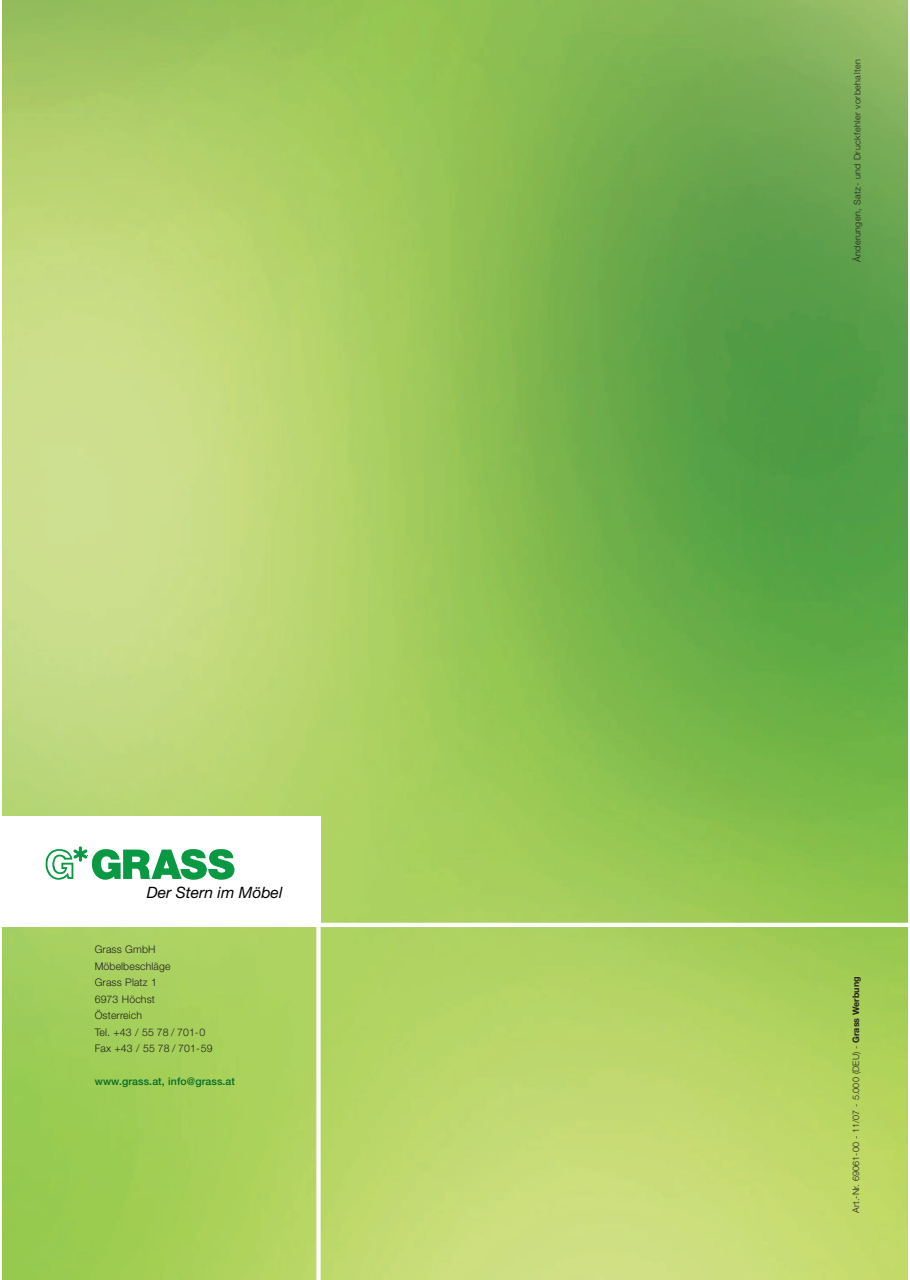
<style>
.page{position:relative;width:910px;height:1280px;background:#fff}
.page>*{position:absolute;margin:0;border:0;box-sizing:border-box;transform-origin:0 0}
.t1{font:italic 15.6px "Helvetica Neue";color:#000}
.t2{font:300 10.5px/16.5px "Helvetica Neue";letter-spacing:.01em;color:#231f20}
.t3{font:500 10.5px "Helvetica Neue";letter-spacing:.01em;color:#046a29}
.t4{font:300 9px "Helvetica Neue";letter-spacing:.01em;color:#231f20}
.t5{font:300 9px "Helvetica Neue";letter-spacing:.045em;color:#231f20}
.s1{font-weight:700}
</style>
<div class="page">
<img style="left:2px;top:0;width:906px;height:1280px">
<hr style="left:0;top:923px;width:910px;height:4px;background:#fff">
<div style="left:2px;top:816px;width:319px;height:110px;background:#fff"></div>
<hr style="left:79px;top:846px;width:3px;height:16px;background:#0a9943;border-radius:2px">
<svg style="left:46px;top:848px;width:189px;height:32px"></svg>
<div style="left:316px;top:927px;width:5px;height:353px;background:#fff"></div>
<h1 class="t1" style="left:147px;top:883px;width:137px">Der Stern im Möbel</h1>
<p class="t2" style="left:95px;top:942px;width:119px">Grass GmbH<br>Möbelbeschläge<br>Grass Platz 1<br>6973 Höchst<br>Österreich<br>Tel. +43 / 55 78 / 701-0<br>Fax +43 / 55 78 / 701-59</p>
<p class="t3" style="left:95px;top:1078px;width:142px">www.grass.at, info@grass.at</p>
<p class="t5" style="left:854px;top:262px;width:204px;rotate:-90deg">Änderungen, Satz- und Druckfehler vorbehalten</p>
<p class="t4" style="left:853px;top:1213px;width:238px;rotate:-90deg">Art.-Nr. 69061-00 - 11/07 - 5.000 (DEU) - <span class="s1">Grass Werbung</span></p>
</div>
